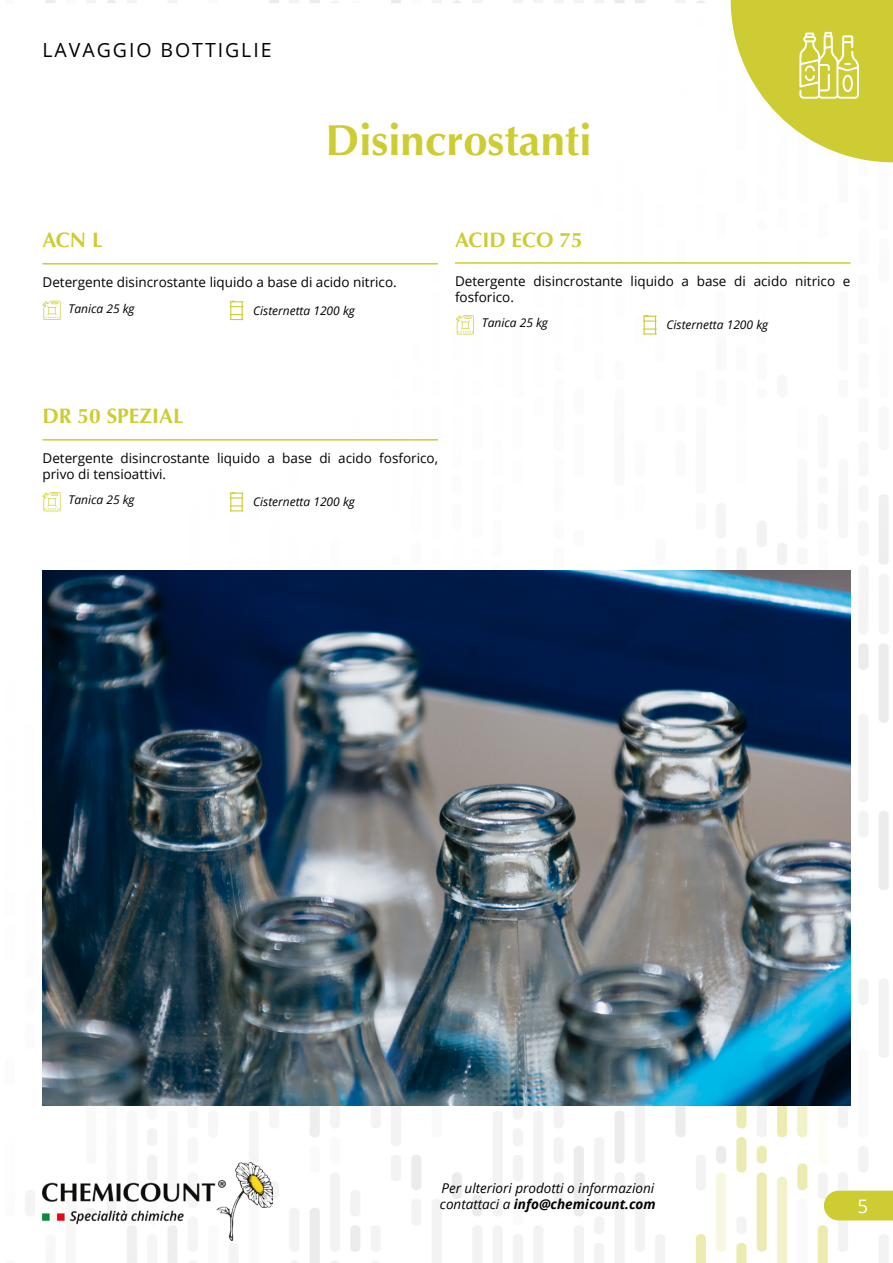
<style>
.page{position:relative;width:893px;height:1263px;background:#fff}
.page>*{position:absolute;margin:0;border:0;box-sizing:border-box;transform-origin:0 0}
.t1{font:700 43.5px "Optima";color:#cdcc32}
.t2{font:700 21px "Optima";color:#cdcc32}
.t3{font:19.5px "Open Sans";letter-spacing:.1em;color:#000}
.t4{font:18.75px "Open Sans";color:#fff}
.t5{font:13.5px/16.2px "Open Sans";color:#000}
.t6{font:italic 13.5px/16.2px "Open Sans";color:#000}
.t7{font:italic 12px "Open Sans";color:#000}
.s1{font-weight:700}
</style>
<div class="page">
<img style="left:26px;top:0;width:867px;height:1263px">
<img style="left:43px;top:1163px;width:229px;height:77px">
<div style="left:824px;top:1191px;width:69px;height:29px;background:#cdcc32"></div>
<svg style="left:731px;top:0;width:162px;height:162px"></svg>
<hr style="left:43px;top:263px;width:395px;height:2px;background:#cdcc32">
<hr style="left:43px;top:439px;width:395px;height:2px;background:#cdcc32">
<hr style="left:455px;top:262px;width:395px;height:2px;background:#cdcc32">
<img style="left:43px;top:570px;width:807px;height:535px">
<svg style="left:42px;top:301px;width:19px;height:19px"></svg>
<svg style="left:456px;top:315px;width:18px;height:19px"></svg>
<svg style="left:42px;top:492px;width:19px;height:19px"></svg>
<svg style="left:230px;top:301px;width:13px;height:19px"></svg>
<svg style="left:643px;top:315px;width:14px;height:20px"></svg>
<svg style="left:230px;top:492px;width:13px;height:19px"></svg>
<h3 class="t3" style="left:43px;top:37px;width:231px">LAVAGGIO BOTTIGLIE</h3>
<h2 class="t2" style="left:43px;top:228px;width:62px">ACN L</h2>
<h1 class="t1" style="left:326px;top:115px;width:267px">Disincrostanti</h1>
<h2 class="t2" style="left:455px;top:227px;width:129px">ACID ECO 75</h2>
<p class="t5" style="left:43px;top:273px;width:356px">Detergente disincrostante liquido a base di acido nitrico.</p>
<p class="t7" style="left:68px;top:300px;width:68px">Tanica 25 kg</p>
<p class="t7" style="left:253px;top:302px;width:103px">Cisternetta 1200 kg</p>
<p class="t5" style="left:455px;top:273px;width:397px">Detergente disincrostante liquido a base di acido nitrico e fosforico.</p>
<p class="t7" style="left:482px;top:315px;width:68px">Tanica 25 kg</p>
<p class="t7" style="left:666px;top:317px;width:103px">Cisternetta 1200 kg</p>
<h2 class="t2" style="left:43px;top:404px;width:143px">DR 50 SPEZIAL</h2>
<p class="t5" style="left:43px;top:450px;width:397px">Detergente disincrostante liquido a base di acido fosforico, privo di tensioattivi.</p>
<p class="t7" style="left:68px;top:492px;width:68px">Tanica 25 kg</p>
<p class="t7" style="left:253px;top:494px;width:103px">Cisternetta 1200 kg</p>
<p class="t6" style="left:440px;top:1180px;width:217px">Per ulteriori prodotti o informazioni contattaci a <span class="s1">info@chemicount.com</span></p>
<h3 class="t4" style="left:858px;top:1193px;width:12px">5</h3>
</div>
